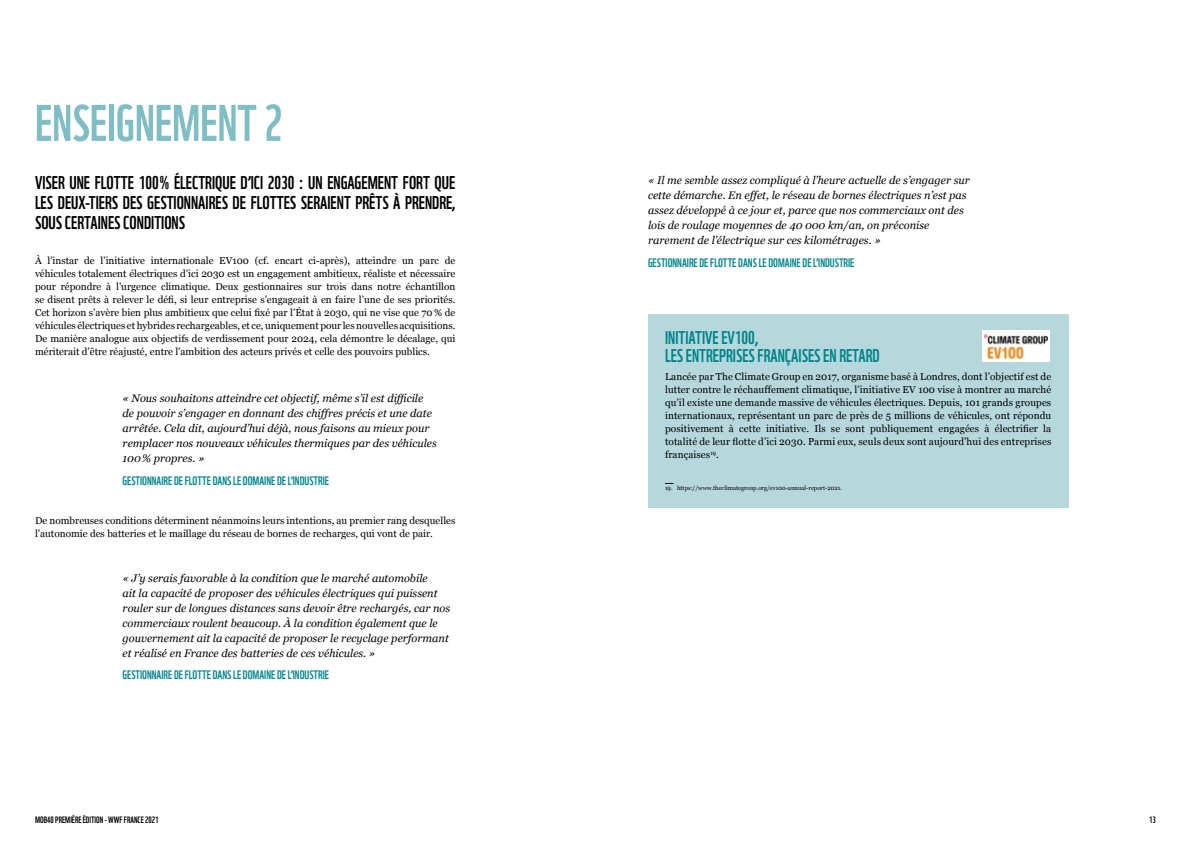
<style>
.page{position:relative;width:1191px;height:842px;background:#fff}
.page>*{position:absolute;margin:0;border:0;box-sizing:border-box;transform-origin:0 0}
.t1{font:50px "WWF";color:#7fbec4}
.t2{font:18px/20px "WWF";color:#000;text-align:justify}
.t3{font:18px/18px "WWF";color:#00858c}
.t4{font:12px "WWF";color:#00858c}
.t5{font:italic 11px/15px "Georgia";color:#000}
.t6{font:10px/13px "Georgia";color:#000;text-align:justify}
.t7{font:9px "WWF";color:#000}
.t8{font:6px "Georgia";color:#000}
</style>
<div class="page">
<div style="left:648px;top:314px;width:420px;height:193px;background:#b6d8dc"></div>
<img style="left:982px;top:330px;width:67px;height:31px">
<h1 class="t1" style="left:35px;top:84px;width:249px">ENSEIGNEMENT 2</h1>
<h2 class="t2" style="left:35px;top:171px;width:422px">VISER UNE FLOTTE 100% ÉLECTRIQUE D’ICI 2030 : UN ENGAGEMENT FORT QUE LES DEUX-TIERS DES GESTIONNAIRES DE FLOTTES SERAIENT PRÊTS À PRENDRE, SOUS CERTAINES CONDITIONS</h2>
<p class="t6" style="left:35px;top:254px;width:422px">À l’instar de l’initiative internationale EV100 (cf. encart ci-après), atteindre un parc de véhicules totalement électriques d’ici 2030 est un engagement ambitieux, réaliste et nécessaire pour répondre à l’urgence climatique. Deux gestionnaires sur trois dans notre échantillon se disent prêts à relever le défi, si leur entreprise s’engageait à en faire l’une de ses priorités.<br>Cet horizon s’avère bien plus ambitieux que celui fixé par l’État à 2030, qui ne vise que 70% de véhicules électriques et hybrides rechargeables, et ce, uniquement pour les nouvelles acquisitions.<br>De manière analogue aux objectifs de verdissement pour 2024, cela démontre le décalage, qui mériterait d’être réajusté, entre l’ambition des acteurs privés et celle des pouvoirs publics.</p>
<p class="t5" style="left:123px;top:391px;width:316px">« Nous souhaitons atteindre cet objectif, même s’il est difficile de pouvoir s’engager en donnant des chiffres précis et une date arrêtée. Cela dit, aujourd’hui déjà, nous faisons au mieux pour remplacer nos nouveaux véhicules thermiques par des véhicules 100% propres. »</p>
<p class="t4" style="left:123px;top:471px;width:208px">GESTIONNAIRE DE FLOTTE DANS LE DOMAINE DE L’INDUSTRIE</p>
<p class="t6" style="left:35px;top:514px;width:422px">De nombreuses conditions déterminent néanmoins leurs intentions, au premier rang desquelles l’autonomie des batteries et le maillage du réseau de bornes de recharges, qui vont de pair.</p>
<p class="t5" style="left:123px;top:570px;width:329px">« J’y serais favorable à la condition que le marché automobile<br>ait la capacité de proposer des véhicules électriques qui puissent rouler sur de longues distances sans devoir être rechargés, car nos commerciaux roulent beaucoup. À la condition également que le gouvernement ait la capacité de proposer le recyclage performant et réalisé en France des batteries de ces véhicules. »</p>
<p class="t4" style="left:123px;top:665px;width:208px">GESTIONNAIRE DE FLOTTE DANS LE DOMAINE DE L’INDUSTRIE</p>
<p class="t5" style="left:648px;top:172px;width:323px">« Il me semble assez compliqué à l’heure actuelle de s’engager sur cette démarche. En effet, le réseau de bornes électriques n’est pas assez développé à ce jour et, parce que nos commerciaux ont des lois de roulage moyennes de 40 000 km/an, on préconise rarement de l’électrique sur ces kilométrages. »</p>
<p class="t4" style="left:648px;top:253px;width:208px">GESTIONNAIRE DE FLOTTE DANS LE DOMAINE DE L’INDUSTRIE</p>
<h2 class="t3" style="left:665px;top:326px;width:216px">INITIATIVE EV100,<br>LES ENTREPRISES FRANÇAISES EN RETARD</h2>
<p class="t6" style="left:665px;top:370px;width:388px">Lancée par The Climate Group en 2017, organisme basé à Londres, dont l’objectif est de lutter contre le réchauffement climatique, l’initiative EV 100 vise à montrer au marché qu’il existe une demande massive de véhicules électriques. Depuis, 101 grands groupes internationaux, représentant un parc de près de 5 millions de véhicules, ont répondu positivement à cette initiative. Ils se sont publiquement engagées à électrifier la totalité de leur flotte d’ici 2030. Parmi eux, seuls deux sont aujourd’hui des entreprises françaises<sup>19</sup>.</p>
<p class="t8" style="left:665px;top:484px;width:178px">19. https://www.theclimategroup.org/ev100-annual-report-2021.</p>
<p class="t7" style="left:35px;top:813px;width:125px">MOB40 PREMIÈRE ÉDITION - WWF FRANCE 2021</p>
<p class="t7" style="left:1149px;top:813px;width:8px">13</p>
</div>
